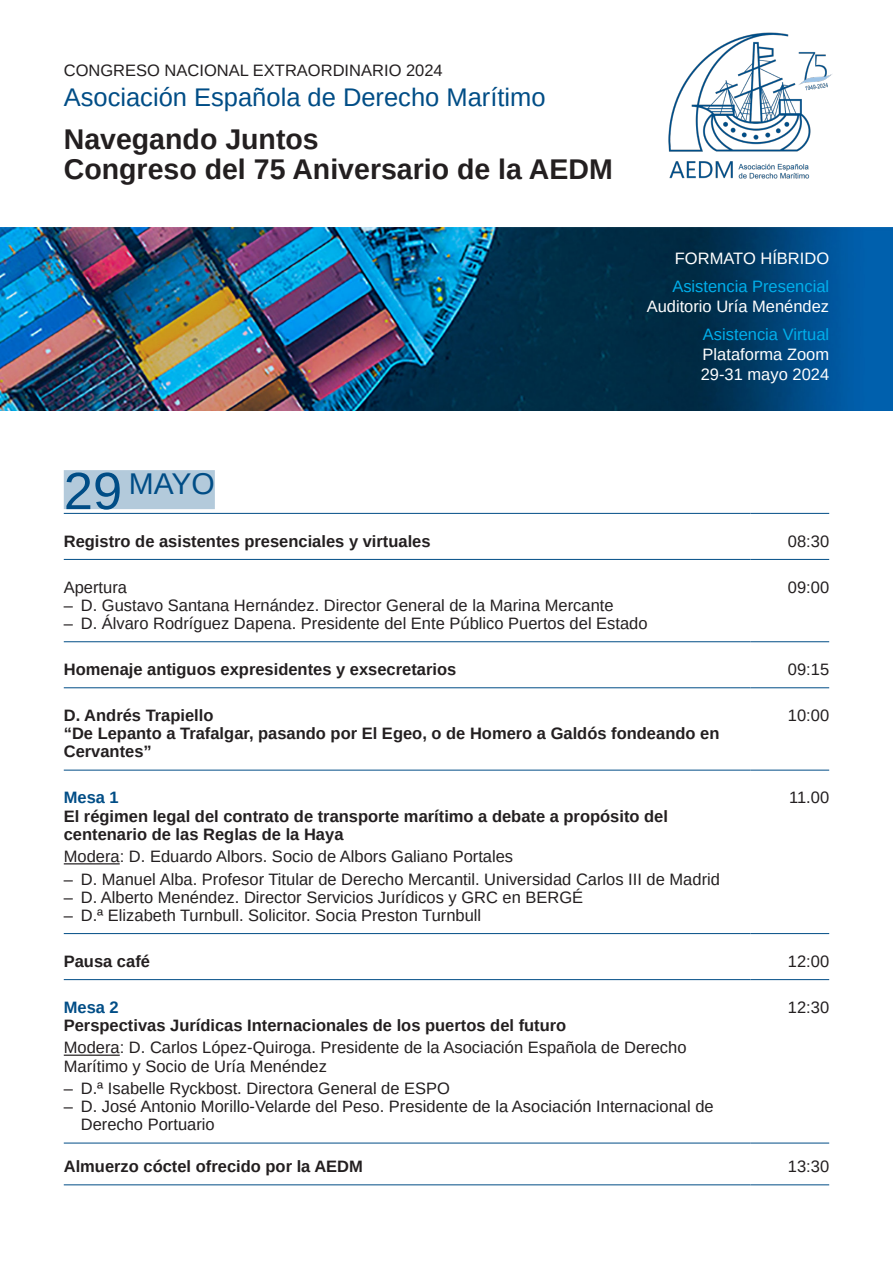
<style>
.page{position:relative;width:893px;height:1263px;background:#fff}
.page>*{position:absolute;margin:0;border:0;box-sizing:border-box;transform-origin:0 0}
.t1{font:30px "Arimo";color:#004d86}
.t2{font:700 28.5px/30px "Arimo";color:#231f20}
.t3{font:25.5px "Arimo";color:#004d86}
.t4{font:16.5px/18.1px "Arimo";color:#231f20}
.t5{font:700 16.5px/18.1px "Arimo";color:#231f20}
.t6{font:16.5px/19.8px "Arimo";color:#fff;text-align:right}
.t7{font:700 16.5px "Arimo";color:#004d86}
.s1{color:#01afeb}
.s2{font-size:52.5px}
.s3{color:#004d86}
</style>
<div class="page">
<img style="left:0;top:227px;width:893px;height:183px">
<hr style="left:64px;top:641px;width:686px;height:1px;background:#004d86">
<hr style="left:750px;top:641px;width:79px;height:1px;background:#004d86">
<hr style="left:64px;top:687px;width:686px;height:1px;background:#004d86">
<hr style="left:750px;top:687px;width:79px;height:1px;background:#004d86">
<hr style="left:64px;top:770px;width:686px;height:1px;background:#004d86">
<hr style="left:750px;top:770px;width:79px;height:1px;background:#004d86">
<hr style="left:64px;top:933px;width:686px;height:1px;background:#004d86">
<hr style="left:750px;top:933px;width:79px;height:1px;background:#004d86">
<hr style="left:64px;top:979px;width:686px;height:1px;background:#004d86">
<hr style="left:750px;top:979px;width:79px;height:1px;background:#004d86">
<hr style="left:64px;top:1143px;width:686px;height:1px;background:#004d86">
<hr style="left:750px;top:1143px;width:79px;height:1px;background:#004d86">
<hr style="left:64px;top:1184px;width:686px;height:1px;background:#004d86">
<hr style="left:750px;top:1184px;width:79px;height:1px;background:#004d86">
<hr style="left:64px;top:513px;width:686px;height:1px;background:#004d86">
<hr style="left:750px;top:513px;width:79px;height:1px;background:#004d86">
<hr style="left:64px;top:559px;width:686px;height:1px;background:#004d86">
<hr style="left:750px;top:559px;width:79px;height:1px;background:#004d86">
<div style="left:64px;top:470px;width:151px;height:39px;background:#b3cadb"></div>
<hr style="left:64px;top:863px;width:56px;height:1px;background:#231f20">
<hr style="left:64px;top:1054px;width:56px;height:2px;background:#231f20">
<img style="left:668px;top:32px;width:164px;height:147px">
<p class="t4" style="left:64px;top:61px;width:380px">CONGRESO NACIONAL EXTRAORDINARIO 2024</p>
<p class="t3" style="left:64px;top:81px;width:483px">Asociación Española de Derecho Marítimo</p>
<p class="t2" style="left:64px;top:125px;width:551px">Navegando Juntos<br>Congreso del 75 Aniversario de la AEDM</p>
<p class="t6" style="left:675px;top:248px;width:156px">FORMATO HÍBRIDO</p>
<p class="t6" style="left:647px;top:277px;width:184px"><span class="s1">Asistencia Presencial<br></span>Auditorio Uría Menéndez</p>
<p class="t6" style="left:701px;top:325px;width:130px;text-align:justify"><span class="s1">Asistencia Virtual </span>Plataforma Zoom 29-31 mayo 2024</p>
<p class="t1" style="left:64px;top:465px;width:153px"><span class="s2">29</span> MAYO</p>
<p class="t5" style="left:64px;top:532px;width:368px">Registro de asistentes presenciales y virtuales</p>
<p class="t4" style="left:788px;top:532px;width:43px">08:30</p>
<p class="t4" style="left:64px;top:578px;width:65px">Apertura</p>
<p class="t4" style="left:64px;top:596px;width:551px">‒ D. Gustavo Santana Hernández. Director General de la Marina Mercante</p>
<p class="t4" style="left:64px;top:614px;width:585px">‒ D. Álvaro Rodríguez Dapena. Presidente del Ente Público Puertos del Estado</p>
<p class="t4" style="left:788px;top:578px;width:43px">09:00</p>
<p class="t5" style="left:64px;top:660px;width:394px">Homenaje antiguos expresidentes y exsecretarios</p>
<p class="t4" style="left:788px;top:660px;width:43px">09:15</p>
<p class="t5" style="left:64px;top:706px;width:657px">D. Andrés Trapiello<br>“De Lepanto a Trafalgar, pasando por El Egeo, o de Homero a Galdós fondeando en<br>Cervantes”</p>
<p class="t4" style="left:788px;top:706px;width:43px">10:00</p>
<p class="t5" style="left:64px;top:789px;width:606px"><span class="s3">Mesa 1<br></span>El régimen legal del contrato de transporte marítimo a debate a propósito del centenario de las Reglas de la Haya</p>
<p class="t4" style="left:64px;top:847px;width:451px">Modera: D. Eduardo Albors. Socio de Albors Galiano Portales</p>
<p class="t4" style="left:64px;top:870px;width:658px">‒ D. Manuel Alba. Profesor Titular de Derecho Mercantil. Universidad Carlos III de Madrid</p>
<p class="t4" style="left:64px;top:888px;width:521px">‒ D. Alberto Menéndez. Director Servicios Jurídicos y GRC en BERGÉ</p>
<p class="t4" style="left:64px;top:906px;width:419px">‒ D.ª Elizabeth Turnbull. Solicitor. Socia Preston Turnbull</p>
<p class="t4" style="left:789px;top:789px;width:42px">11.00</p>
<p class="t5" style="left:64px;top:952px;width:88px">Pausa café</p>
<p class="t4" style="left:788px;top:952px;width:43px">12:00</p>
<p class="t7" style="left:64px;top:996px;width:57px">Mesa 2</p>
<p class="t5" style="left:64px;top:1016px;width:504px">Perspectivas Jurídicas Internacionales de los puertos del futuro</p>
<p class="t4" style="left:64px;top:1039px;width:624px">Modera: D. Carlos López-Quiroga. Presidente de la Asociación Española de Derecho<br>Marítimo y Socio de Uría Menéndez</p>
<p class="t4" style="left:64px;top:1079px;width:388px">‒ D.ª Isabelle Ryckbost. Directora General de ESPO</p>
<p class="t4" style="left:81px;top:1097px;width:634px;text-indent:-17px">‒ D. José Antonio Morillo-Velarde del Peso. Presidente de la Asociación Internacional de<br>Derecho Portuario</p>
<p class="t4" style="left:788px;top:998px;width:43px">12:30</p>
<p class="t5" style="left:64px;top:1157px;width:301px">Almuerzo cóctel ofrecido por la AEDM</p>
<p class="t4" style="left:788px;top:1157px;width:43px">13:30</p>
</div>
